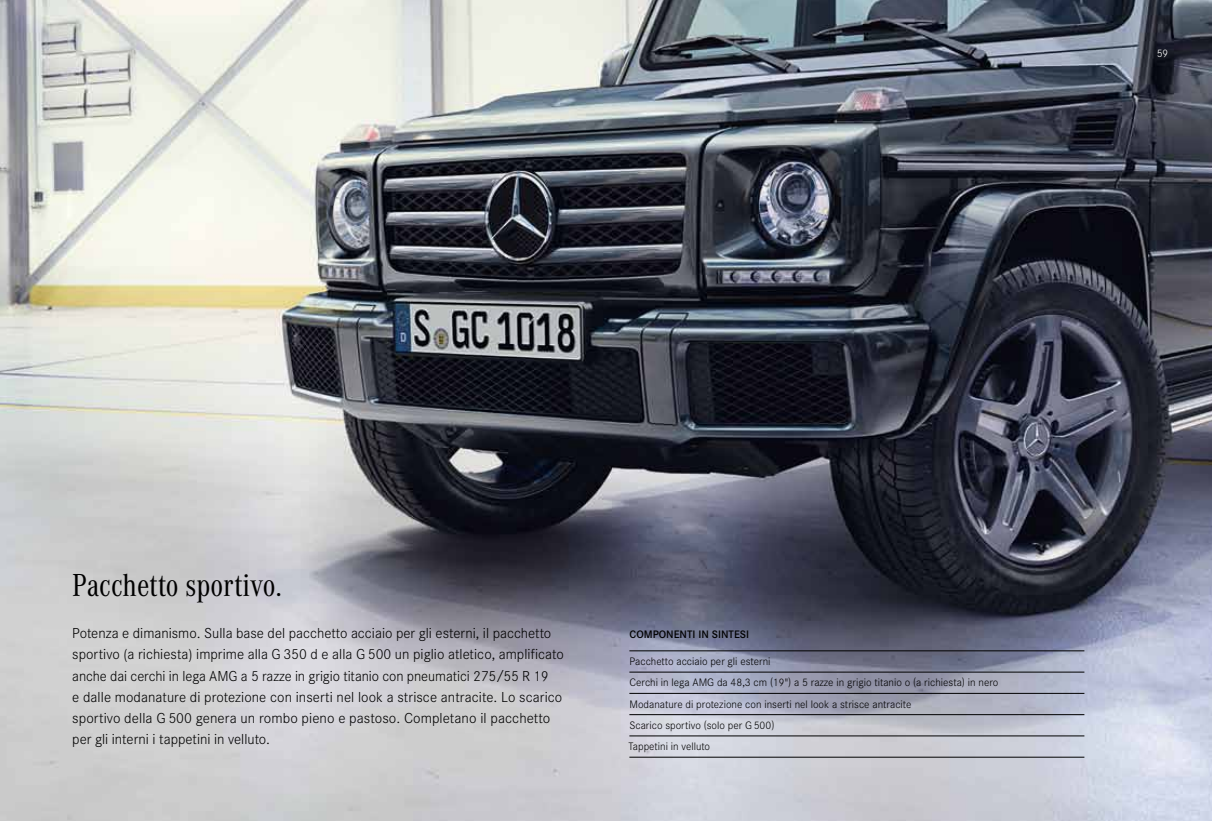
<style>
.page{position:relative;width:1212px;height:821px;background:#fff}
.page>*{position:absolute;margin:0;border:0;box-sizing:border-box;transform-origin:0 0}
.t1{font:33px "Corporate A Cond Pro";color:#000}
.t2{font:300 15px/21.3px "Corporate S Pro";color:#000}
.t3{font:300 11.25px/21.3px "Corporate S Pro";color:#000}
.t4{font:600 11.25px "Corporate S Pro";color:#000}
.t5{font:300 11.25px "Corporate S Pro";color:#fff}
</style>
<div class="page">
<img style="left:0;top:0;width:1212px;height:821px">
<hr style="left:629px;top:650px;width:455px;height:1px;background:#000">
<hr style="left:629px;top:672px;width:455px;height:1px;background:#000">
<hr style="left:629px;top:693px;width:455px;height:1px;background:#000">
<hr style="left:629px;top:714px;width:455px;height:1px;background:#000">
<hr style="left:629px;top:735px;width:455px;height:1px;background:#000">
<hr style="left:629px;top:757px;width:455px;height:1px;background:#000">
<p class="t5" style="left:1157px;top:45px;width:13px">59</p>
<h1 class="t1" style="left:72px;top:562px;width:211px">Pacchetto sportivo.</h1>
<p class="t2" style="left:72px;top:621px;width:493px">Potenza e dimanismo. Sulla base del pacchetto acciaio per gli esterni, il pacchetto sportivo (a richiesta) imprime alla G 350 d e alla G 500 un piglio atletico, amplificato anche dai cerchi in lega AMG a 5 razze in grigio titanio con pneumatici 275/55 R 19<br>e dalle modanature di protezione con inserti nel look a strisce antracite. Lo scarico sportivo della G 500 genera un rombo pieno e pastoso. Completano il pacchetto per gli interni i tappetini in velluto.</p>
<p class="t4" style="left:630px;top:625px;width:121px">COMPONENTI IN SINTESI</p>
<p class="t3" style="left:628px;top:650px;width:371px">Pacchetto acciaio per gli esterni<br>Cerchi in lega AMG da 48,3 cm (19") a 5 razze in grigio titanio o (a richiesta) in nero Modanature di protezione con inserti nel look a strisce antracite<br>Scarico sportivo (solo per G 500)<br>Tappetini in velluto</p>
</div>
